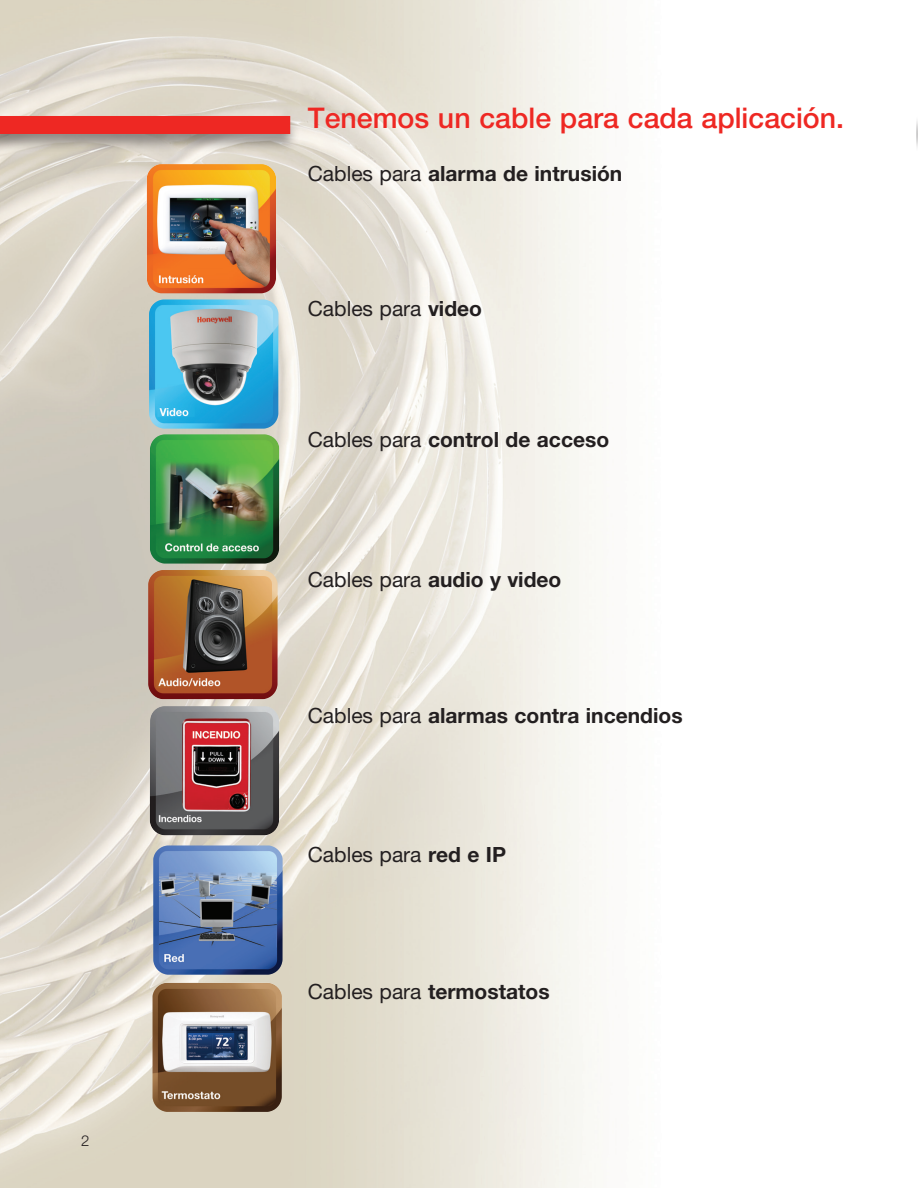
<style>
.page{position:relative;width:918px;height:1188px;background:#fff}
.page>*{position:absolute;margin:0;border:0;box-sizing:border-box;transform-origin:0 0}
.t1{font:500 28.5px "Helvetica Neue";color:#ee2823}
.t2{font:700 21px "Helvetica Neue";color:#231f20}
.t3{font:21px "Helvetica Neue";color:#231f20}
.t4{font:300 15px "Helvetica Neue";color:#231f20}
.s1{font-weight:400}
.s2{font-weight:700}
</style>
<div class="page">
<div style="left:907px;top:115px;width:11px;height:38px;background:#231f20;opacity:.45"></div>
<svg style="left:917px;top:116px;width:1px;height:18px"></svg>
<div style="left:0;top:0;width:915px;height:1188px;background:#fff"></div>
<img style="left:0;top:0;width:595px;height:1188px">
<div style="left:0;top:115px;width:300px;height:38px;background:#231f20;opacity:.45"></div>
<div style="left:0;top:116px;width:290px;height:18px;background:#ee2823"></div>
<img style="left:147px;top:164px;width:129px;height:129px">
<img style="left:150px;top:434px;width:129px;height:130px">
<img style="left:150px;top:706px;width:129px;height:129px">
<img style="left:149px;top:299px;width:129px;height:130px">
<img style="left:148px;top:570px;width:130px;height:129px">
<img style="left:153px;top:845px;width:130px;height:130px">
<img style="left:153px;top:983px;width:129px;height:129px">
<p class="t4" style="left:81px;top:1131px;width:10px">2</p>
<h1 class="t1" style="left:308px;top:101px;width:538px">Tenemos un cable para cada aplicación.</h1>
<p class="t2" style="left:308px;top:160px;width:316px"><span class="s1">Cables para</span> alarma de intrusión</p>
<p class="t3" style="left:308px;top:296px;width:176px">Cables para <span class="s2">video</span></p>
<p class="t2" style="left:308px;top:427px;width:303px"><span class="s1">Cables para</span> control de acceso</p>
<p class="t2" style="left:308px;top:566px;width:255px"><span class="s1">Cables para</span> audio y video</p>
<p class="t2" style="left:308px;top:702px;width:376px"><span class="s1">Cables para</span> alarmas contra incendios</p>
<p class="t3" style="left:308px;top:842px;width:200px">Cables para <span class="s2">red e IP</span></p>
<p class="t2" style="left:308px;top:979px;width:243px"><span class="s1">Cables para</span> termostatos</p>
</div>
